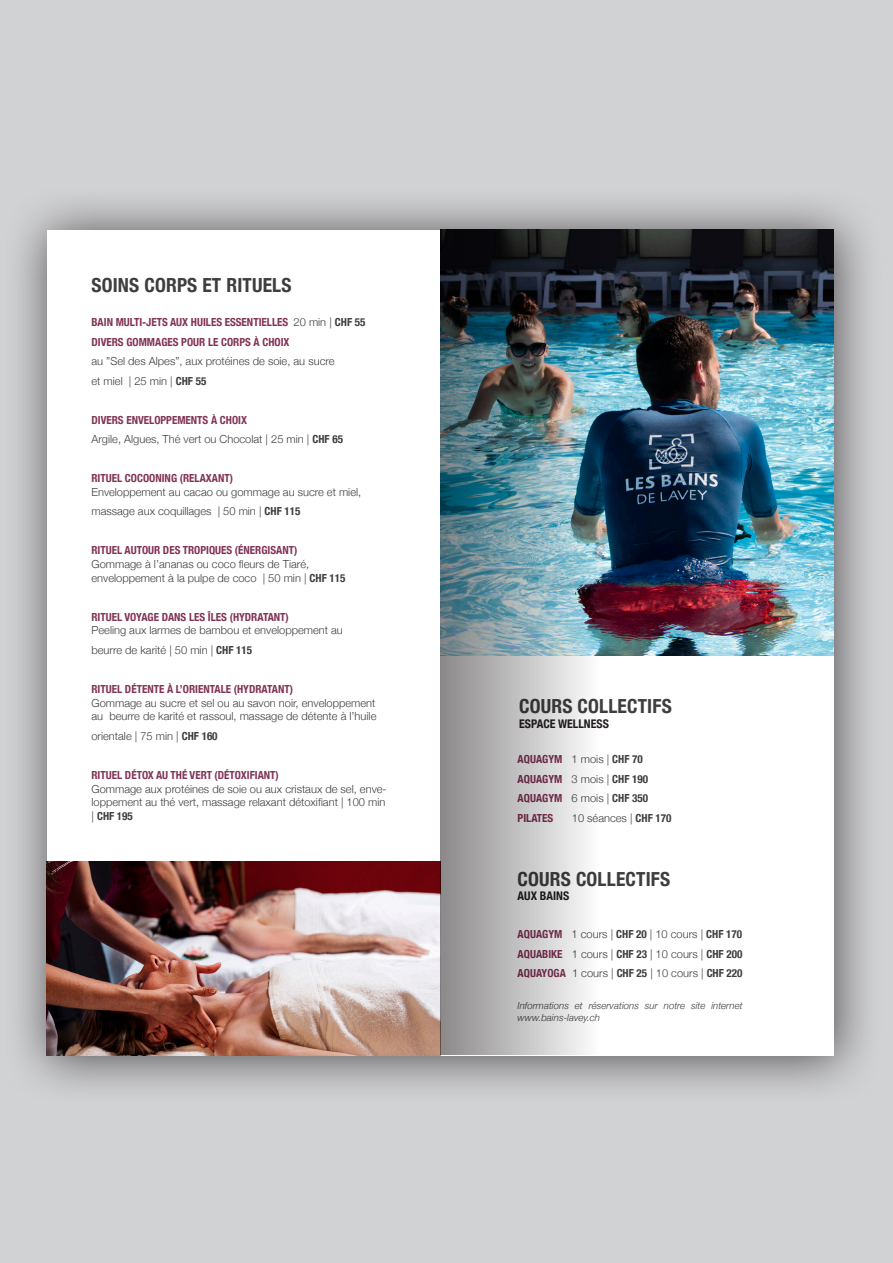
<style>
.page{position:relative;width:893px;height:1263px;background:#d1d2d4}
.page>*{position:absolute;margin:0;border:0;box-sizing:border-box;transform-origin:0 0}
.t1{font:700 condensed 19.35px "Helvetica Neue";letter-spacing:.01em;color:#3e3e3f}
.t2{font:700 condensed 12px "Helvetica Neue";color:#231f20}
.t3{font:300 11.1px/19.4px "Helvetica Neue";color:#3e3e3f}
.t4{font:700 condensed 11.1px/19.4px "Helvetica Neue";color:#823356}
.t5{font:italic 300 9.75px/12.5px "Helvetica Neue";color:#3e3e3f}
.s1{font-weight:300;font-stretch:normal;color:#3e3e3f}
.s2{color:#3e3e3f}
.s3{font-weight:700;font-stretch:condensed}
.s4{font-weight:700;font-stretch:condensed;color:#823356}
</style>
<div class="page">
<div style="left:2px;top:185px;width:882px;height:921px;background:#231f20;opacity:.75"></div>
<div style="left:47px;top:230px;width:786px;height:825px;background:#fff"></div>
<img style="left:634px;top:230px;width:199px;height:425px">
<img style="left:47px;top:862px;width:393px;height:193px">
<img style="left:440px;top:230px;width:194px;height:825px">
<h1 class="t1" style="left:91px;top:269px;width:202px">SOINS CORPS ET RITUELS</h1>
<p class="t4" style="left:91px;top:312px;width:275px">BAIN MULTI-JETS AUX HUILES ESSENTIELLES <span class="s1">20 min |</span> <span class="s2">CHF 55<br></span>DIVERS GOMMAGES POUR LE CORPS À CHOIX</p>
<p class="t3" style="left:91px;top:351px;width:244px">au ”Sel des Alpes”, aux protéines de soie, au sucre et miel | 25 min | <span class="s3">CHF 55</span></p>
<p class="t3" style="left:91px;top:409px;width:253px"><span class="s4">DIVERS ENVELOPPEMENTS À CHOIX<br></span>Argile, Algues, Thé vert ou Chocolat | 25 min | <span class="s3">CHF 65</span></p>
<p class="t4" style="left:91px;top:467px;width:143px">RITUEL COCOONING (RELAXANT)</p>
<p class="t3" style="left:91px;top:481px;width:271px">Enveloppement au cacao ou gommage au sucre et miel, massage aux coquillages | 50 min | <span class="s3">CHF 115</span></p>
<p class="t4" style="left:91px;top:539px;width:207px">RITUEL AUTOUR DES TROPIQUES (ÉNERGISANT)</p>
<p class="t3" style="left:91px;top:556px;width:256px;line-height:13.8px">Gommage à l’ananas ou coco fleurs de Tiaré, enveloppement à la pulpe de coco | 50 min | <span class="s3">CHF 115</span></p>
<p class="t4" style="left:91px;top:606px;width:199px">RITUEL VOYAGE DANS LES ÎLES (HYDRATANT)</p>
<p class="t3" style="left:91px;top:620px;width:253px">Peeling aux larmes de bambou et enveloppement au beurre de karité | 50 min | <span class="s3">CHF 115</span></p>
<p class="t4" style="left:91px;top:678px;width:203px">RITUEL DÉTENTE À L’ORIENTALE (HYDRATANT)</p>
<p class="t3" style="left:91px;top:695px;width:286px;line-height:13.8px">Gommage au sucre et sel ou au savon noir, enveloppement au beurre de karité et rassoul, massage de détente à l’huile</p>
<p class="t3" style="left:91px;top:725px;width:128px">orientale | 75 min | <span class="s3">CHF 160</span></p>
<p class="t4" style="left:91px;top:764px;width:189px">RITUEL DÉTOX AU THÉ VERT (DÉTOXIFIANT)</p>
<p class="t3" style="left:91px;top:781px;width:297px;line-height:13.8px;text-align:justify">Gommage aux protéines de soie ou aux cristaux de sel, enve&shy;loppement au thé vert, massage relaxant détoxifiant | 100 min | <span class="s3">CHF 195</span></p>
<h1 class="t1" style="left:519px;top:690px;width:154px">COURS COLLECTIFS</h1>
<p class="t2" style="left:519px;top:713px;width:91px">ESPACE WELLNESS</p>
<p class="t4" style="left:518px;top:749px;width:132px">AQUAGYM <span class="s1">1 mois |</span> <span class="s2">CHF 70<br></span>AQUAGYM <span class="s1">3 mois |</span> <span class="s2">CHF 190<br></span>AQUAGYM <span class="s1">6 mois |</span> <span class="s2">CHF 350<br></span>PILATES</p>
<p class="t3" style="left:572px;top:807px;width:101px">10 séances | <span class="s3">CHF 170</span></p>
<h1 class="t1" style="left:518px;top:862px;width:154px">COURS COLLECTIFS</h1>
<p class="t2" style="left:518px;top:886px;width:53px">AUX BAINS</p>
<p class="t3" style="left:518px;top:924px;width:226px;text-align:justify"><span class="s4">AQUAGYM</span> 1 cours | <span class="s3">CHF 20</span> | 10 cours | <span class="s3">CHF 170<br></span><span class="s4">AQUABIKE</span> 1 cours | <span class="s3">CHF 23</span> | 10 cours | <span class="s3">CHF 200<br></span><span class="s4">AQUAYOGA</span> 1 cours | <span class="s3">CHF 25</span> | 10 cours | <span class="s3">CHF 220</span></p>
<p class="t5" style="left:518px;top:999px;width:226px">Informations et réservations sur notre site internet www.bains-lavey.ch</p>
</div>
